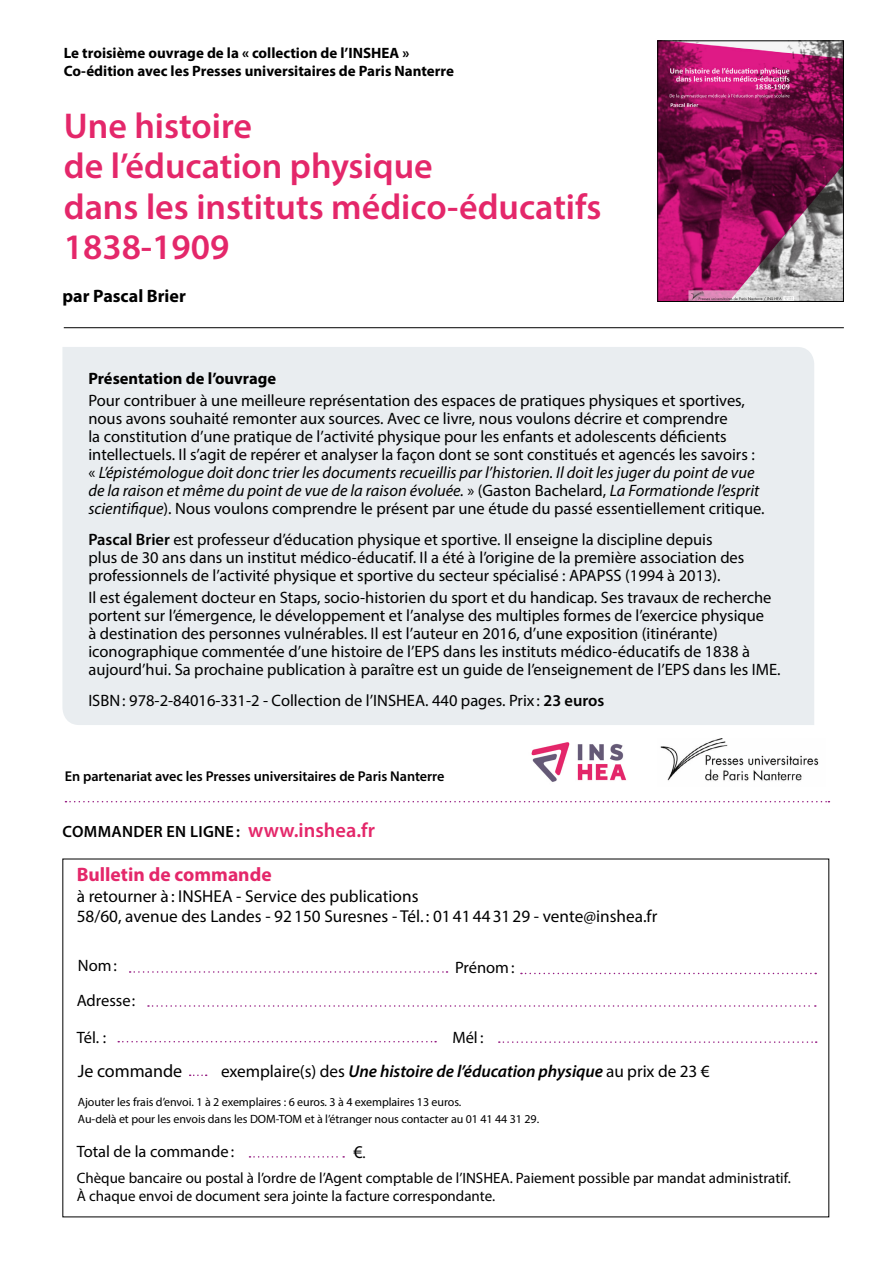
<style>
.page{position:relative;width:893px;height:1263px;background:#fff}
.page>*{position:absolute;margin:0;border:0;box-sizing:border-box;transform-origin:0 0}
.Titre_-_H{font:600 36px/40.5px "Myriad Pro";color:#e4276a}
.Sous-titres_-_H1{font:700 19.5px "Myriad Pro";color:#e4276a}
.Titre_-_H-2{font:700 18px "Myriad Pro";color:#000}
.t1{font:18px "Myriad Pro";letter-spacing:-.005em;color:#000}
.t2{font:17.25px "Myriad Pro";color:#000}
.t3{font:italic 600 17.25px "Myriad Pro";letter-spacing:-.005em;color:#000}
.Texte_courant{font:16.5px/18px "Myriad Pro";color:#000}
.Sous-titres_-_H1-2{font:700 16.5px "Myriad Pro";color:#000}
.t4{font:600 16.35px "Myriad Pro";letter-spacing:.02em;color:#000}
.t5{font:15px "Myriad Pro";color:#000}
.Sous-titres_-_H1-3{font:700 15px/18px "Myriad Pro";color:#000}
.t6{font:600 14.25px "Myriad Pro";color:#000}
.t7{font:12px "Myriad Pro";letter-spacing:-.005em;color:#000}
.s1{font-style:italic}
.s2{font-weight:600}
.s3{font-size:20.4px;color:#e4276a}
.s4{font-weight:400;font-style:normal}
.s5{font-style:inherit}
.s6{font-size:15px}
</style>
<div class="page">
<div style="left:62px;top:347px;width:752px;height:378px;background:#e9edf0"></div>
<svg style="left:65px;top:801px;width:764px;height:1px"></svg>
<svg style="left:130px;top:971px;width:317px;height:2px"></svg>
<svg style="left:521px;top:973px;width:295px;height:1px"></svg>
<svg style="left:148px;top:1005px;width:668px;height:2px"></svg>
<svg style="left:118px;top:1041px;width:318px;height:1px"></svg>
<svg style="left:499px;top:1041px;width:318px;height:2px"></svg>
<svg style="left:190px;top:1074px;width:17px;height:2px"></svg>
<svg style="left:249px;top:1156px;width:95px;height:1px"></svg>
<hr style="left:64px;top:327px;width:780px;height:1px;background:#000">
<img style="left:659px;top:42px;width:183px;height:258px">
<div style="left:657px;top:40px;width:187px;height:262px;border:1px solid #000"></div>
<img style="left:531px;top:742px;width:96px;height:40px">
<img style="left:660px;top:738px;width:159px;height:43px">
<h1 class="Sous-titres_-_H1-3" style="left:64px;top:43px;width:392px">Le troisième ouvrage de la « collection de l’INSHEA »<br>Co-édition avec les Presses universitaires de Paris Nanterre</h1>
<p class="Titre_-_H" style="left:64px;top:104px;width:539px">Une histoire<br>de l’éducation physique<br>dans les instituts médico-éducatifs<br>1838-1909</p>
<p class="Titre_-_H-2" style="left:62px;top:284px;width:125px">par Pascal Brier</p>
<h1 class="Sous-titres_-_H1-2" style="left:88px;top:368px;width:189px">Présentation de l’ouvrage</h1>
<p class="Texte_courant" style="left:88px;top:391px;width:678px">Pour contribuer à une meilleure représentation des espaces de pratiques physiques et sportives, nous avons souhaité remonter aux sources. Avec ce livre, nous voulons décrire et comprendre<br>la constitution d’une pratique de l’activité physique pour les enfants et adolescents déficients intellectuels. Il s’agit de repérer et analyser la façon dont se sont constitués et agencés les savoirs : « <span class="s1">L’épistémologue doit donc trier les documents recueillis par l’historien. Il doit les juger du point de vue de la raison et même du point de vue de la raison évoluée.</span> » (Gaston Bachelard, <span class="s1">La Formationde l’esprit scientifique</span>). Nous voulons comprendre le présent par une étude du passé essentiellement critique.</p>
<p class="Texte_courant" style="left:88px;top:530px;width:657px"><span class="s2">Pascal Brier</span> est professeur d’éducation physique et sportive. Il enseigne la discipline depuis plus de 30 ans dans un institut médico-éducatif. Il a été à l’origine de la première association des professionnels de l’activité physique et sportive du secteur spécialisé : APAPSS (1994 à 2013).</p>
<p class="Texte_courant" style="left:88px;top:588px;width:694px">Il est également docteur en Staps, socio-historien du sport et du handicap. Ses travaux de recherche portent sur l’émergence, le développement et l’analyse des multiples formes de l’exercice physique<br>à destination des personnes vulnérables. Il est l’auteur en 2016, d’une exposition (itinérante) iconographique commentée d’une histoire de l’EPS dans les instituts médico-éducatifs de 1838 à aujourd’hui. Sa prochaine publication à paraître est un guide de l’enseignement de l’EPS dans les IME.</p>
<p class="Texte_courant" style="left:88px;top:691px;width:518px">ISBN: 978-2-84016-331-2 - Collection de l’INSHEA. 440 pages. Prix : <span class="s2">23 euros</span></p>
<p class="t6" style="left:65px;top:767px;width:381px">En partenariat avec les Presses universitaires de Paris Nanterre</p>
<p class="t4" style="left:63px;top:821px;width:314px">COMMANDER EN LIGNE : <span class="s3">www.inshea.fr</span></p>
<h1 class="Sous-titres_-_H1" style="left:77px;top:862px;width:196px">Bulletin de commande</h1>
<p class="t2" style="left:77px;top:885px;width:343px">à retourner à : INSHEA - Service des publications</p>
<p class="t2" style="left:77px;top:906px;width:582px">58/60, avenue des Landes - 92150 Suresnes - Tél. : 0141443129 - vente@inshea.fr</p>
<p class="Texte_courant" style="left:78px;top:956px;width:41px">Nom:</p>
<p class="Texte_courant" style="left:455px;top:958px;width:61px">Prénom:</p>
<p class="Texte_courant" style="left:77px;top:992px;width:60px">Adresse:</p>
<p class="Texte_courant" style="left:77px;top:1028px;width:31px">Tél. :</p>
<p class="Texte_courant" style="left:452px;top:1028px;width:33px">Mél :</p>
<p class="t1" style="left:78px;top:1060px;width:106px">Je commande</p>
<p class="t3" style="left:221px;top:1060px;width:490px"><span class="s4">exemplaire(s) des</span> Une histoire de l’éducation physique <span class="s4">au prix de 23 €</span></p>
<p class="t7" style="left:78px;top:1095px;width:385px">Ajouter les frais d’envoi<span class="s5">.</span> 1 à 2 exemplaires : 6 euros. 3 à 4 exemplaires 13 euros.</p>
<p class="t7" style="left:78px;top:1111px;width:463px">Au-delà et pour les envois dans les DOM-TOM et à l’étranger nous contacter au 01 41 44 31 29.</p>
<p class="Texte_courant" style="left:77px;top:1142px;width:159px">Total de la commande:</p>
<p class="t1" style="left:353px;top:1141px;width:14px">€<span class="s6">.</span></p>
<p class="t5" style="left:77px;top:1168px;width:716px">Chèque bancaire ou postal à l’ordre de l’Agent comptable de l’INSHEA. Paiement possible par mandat administratif.</p>
<p class="t5" style="left:77px;top:1186px;width:420px">À chaque envoi de document sera jointe la facture correspondante.</p>
</div>
